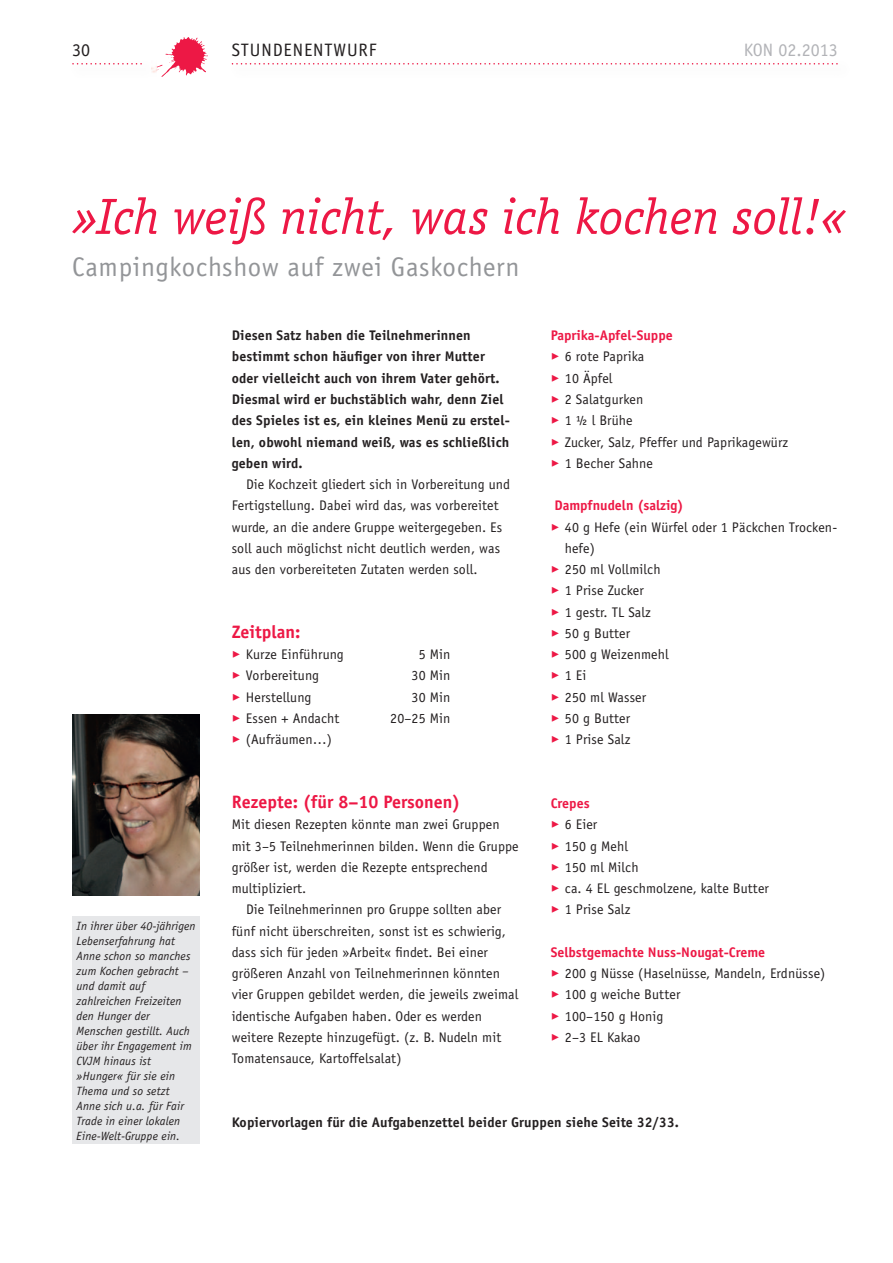
<style>
.page{position:relative;width:893px;height:1263px;background:#fff}
.page>*{position:absolute;margin:0;border:0;box-sizing:border-box;transform-origin:0 0}
.t1{font:italic 51px "Officina Serif";letter-spacing:-.005em;color:#ed1845}
.t2{font:27px "Officina Sans";letter-spacing:.025em;color:#939598}
.t3{font:700 18px "Officina Sans";color:#ed1845}
.t4{font:18px "Officina Sans";letter-spacing:.05em;color:#231f20}
.t5{font:18px "Officina Sans";color:#b2b3b7}
.t6{font:13.95px/21.3px "Officina Sans";letter-spacing:.01em;color:#231f20}
.t7{font:700 13.95px/21.3px "Officina Sans";letter-spacing:.01em;color:#231f20}
.t8{font:700 13.95px "Officina Sans";color:#ed1845}
.t9{font:italic 12px/15px "Officina Sans";letter-spacing:.01em;color:#231f20}
.s1{font-family:"My Dingbests";color:#ed1845}
.s2{font-weight:700;color:#ed1845}
</style>
<div class="page">
<img style="left:156px;top:38px;width:52px;height:39px">
<img style="left:151px;top:67px;width:5px;height:6px">
<svg style="left:72px;top:63px;width:70px;height:2px"></svg>
<svg style="left:232px;top:63px;width:606px;height:2px"></svg>
<img style="left:72px;top:714px;width:128px;height:181px">
<div style="left:72px;top:916px;width:128px;height:228px;background:#e6e7e9"></div>
<p class="t4" style="left:72px;top:39px;width:19px">30</p>
<p class="t4" style="left:232px;top:39px;width:146px">STUNDENENTWURF</p>
<p class="t5" style="left:744px;top:39px;width:96px">KON 02.2013</p>
<h1 class="t1" style="left:72px;top:187px;width:775px">»Ich weiß nicht, was ich kochen soll!«</h1>
<h2 class="t2" style="left:72px;top:251px;width:449px">Campingkochshow auf zwei Gaskochern</h2>
<p class="t9" style="left:77px;top:918px;width:121px">In ihrer über 40-jährigen<br>Lebenserfahrung hat<br>Anne schon so manches zum Kochen gebracht – und damit auf<br>zahl reichen Freizeiten den Hunger der<br>Menschen gestillt. Auch über ihr Engagement im<br>CVJM hinaus ist »Hunger« für sie ein<br>Thema und so setzt<br>Anne sich u.a. für Fair<br>Trade in einer lokalen<br>Eine-Welt-Gruppe ein.</p>
<p class="t7" style="left:232px;top:325px;width:280px">Diesen Satz haben die Teilnehmerinnen bestimmt schon häufiger von ihrer Mutter oder vielleicht auch von ihrem Vater gehört.<br>Diesmal wird er buchstäblich wahr, denn Ziel des Spieles ist es, ein kleines Menü zu erstel&shy;len, obwohl niemand weiß, was es schließlich geben wird.</p>
<p class="t6" style="left:232px;top:474px;width:280px;text-indent:14px">Die Kochzeit gliedert sich in Vorbereitung und Fertigstellung. Dabei wird das, was vorbereitet wurde, an die andere Gruppe weitergegeben. Es soll auch möglichst nicht deutlich werden, was aus den vorbereiteten Zutaten werden soll.</p>
<p class="t3" style="left:232px;top:620px;width:70px">Zeitplan:</p>
<p class="t6" style="left:232px;top:644px;width:114px"><span class="s1">&gt;</span> Kurze Einführung</p>
<p class="t6" style="left:419px;top:644px;width:33px">5 Min</p>
<p class="t6" style="left:232px;top:665px;width:89px"><span class="s1">&gt;</span> Vorbereitung</p>
<p class="t6" style="left:412px;top:665px;width:40px">30 Min</p>
<p class="t6" style="left:232px;top:686px;width:81px"><span class="s1">&gt;</span> Herstellung</p>
<p class="t6" style="left:412px;top:686px;width:40px">30 Min</p>
<p class="t6" style="left:232px;top:707px;width:109px"><span class="s1">&gt;</span> Essen + Andacht</p>
<p class="t6" style="left:390px;top:707px;width:62px">20–25 Min</p>
<p class="t6" style="left:232px;top:729px;width:102px"><span class="s1">&gt;</span> (Aufräumen…)</p>
<p class="t3" style="left:232px;top:791px;width:230px">Rezepte: (für 8–10 Personen)</p>
<p class="t6" style="left:232px;top:814px;width:288px">Mit diesen Rezepten könnte man zwei Gruppen mit 3–5 Teilnehmerinnen bilden. Wenn die Gruppe größer ist, werden die Rezepte entsprechend multipliziert.</p>
<p class="t6" style="left:232px;top:899px;width:288px;text-indent:14px">Die Teilnehmerinnen pro Gruppe sollten aber fünf nicht überschreiten, sonst ist es schwierig, dass sich für jeden »Arbeit« findet. Bei einer größeren Anzahl von Teilnehmerinnen könnten vier Gruppen gebildet werden, die jeweils zweimal identische Aufgaben haben. Oder es werden weitere Rezepte hinzugefügt. (z. B. Nudeln mit Tomatensauce, Kartoffelsalat)</p>
<p class="t6" style="left:551px;top:325px;width:239px"><span class="s2">Paprika-Apfel-Suppe<br></span><span class="s1">&gt;</span> 6 rote Paprika<br><span class="s1">&gt;</span> 10 Äpfel<br><span class="s1">&gt;</span> 2 Salatgurken<br><span class="s1">&gt;</span> 1 ½ l Brühe<br><span class="s1">&gt;</span> Zucker, Salz, Pfeffer und Paprikagewürz <span class="s1">&gt;</span> 1 Becher Sahne</p>
<p class="t8" style="left:554px;top:497px;width:131px">Dampfnudeln (salzig)</p>
<p class="t6" style="left:551px;top:516px;width:288px"><span class="s1">&gt;</span> 40 g Hefe (ein Würfel oder 1 Päckchen Trocken-</p>
<p class="t6" style="left:565px;top:537px;width:32px">hefe)</p>
<p class="t6" style="left:551px;top:559px;width:111px"><span class="s1">&gt;</span> 250 ml Vollmilch</p>
<p class="t6" style="left:551px;top:580px;width:95px"><span class="s1">&gt;</span> 1 Prise Zucker</p>
<p class="t6" style="left:551px;top:601px;width:102px"><span class="s1">&gt;</span> 1 gestr. TL Salz</p>
<p class="t6" style="left:551px;top:622px;width:81px"><span class="s1">&gt;</span> 50 g Butter</p>
<p class="t6" style="left:551px;top:644px;width:119px"><span class="s1">&gt;</span> 500 g Weizenmehl</p>
<p class="t6" style="left:551px;top:665px;width:37px"><span class="s1">&gt;</span> 1 Ei</p>
<p class="t6" style="left:551px;top:686px;width:97px"><span class="s1">&gt;</span> 250 ml Wasser</p>
<p class="t6" style="left:551px;top:707px;width:81px"><span class="s1">&gt;</span> 50 g Butter</p>
<p class="t6" style="left:551px;top:729px;width:81px"><span class="s1">&gt;</span> 1 Prise Salz</p>
<p class="t6" style="left:551px;top:793px;width:220px"><span class="s2">Crepes<br></span><span class="s1">&gt;</span> 6 Eier<br><span class="s1">&gt;</span> 150 g Mehl<br><span class="s1">&gt;</span> 150 ml Milch<br><span class="s1">&gt;</span> ca. 4 EL geschmolzene, kalte Butter <span class="s1">&gt;</span> 1 Prise Salz</p>
<p class="t6" style="left:551px;top:941px;width:276px"><span class="s2">Selbstgemachte Nuss-Nougat-Creme<br></span><span class="s1">&gt;</span> 200 g Nüsse (Haselnüsse, Mandeln, Erdnüsse) <span class="s1">&gt;</span> 100 g weiche Butter<br><span class="s1">&gt;</span> 100–150 g Honig<br><span class="s1">&gt;</span> 2–3 EL Kakao</p>
<p class="t7" style="left:232px;top:1111px;width:449px">Kopiervorlagen für die Aufgabenzettel beider Gruppen siehe Seite 32/33.</p>
</div>
